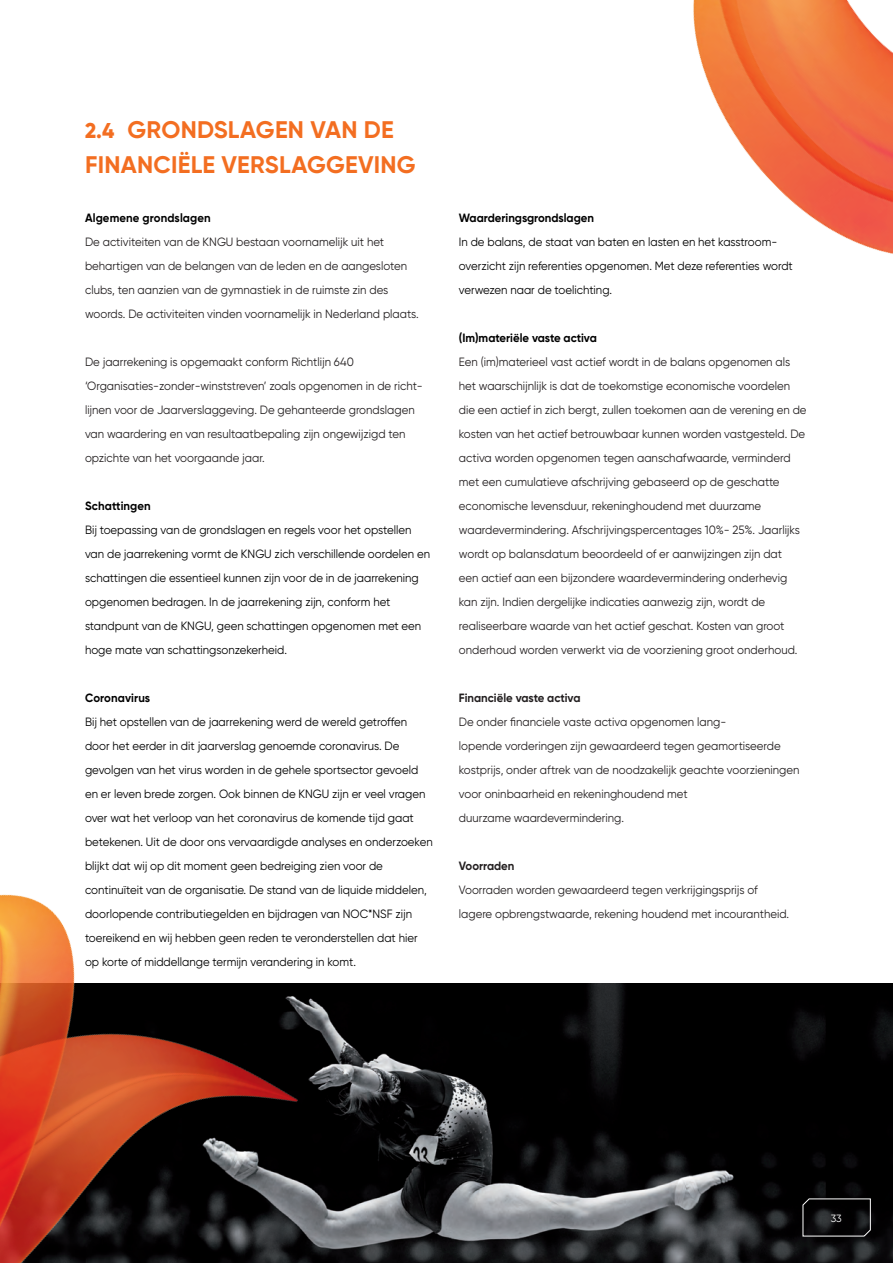
<style>
.page{position:relative;width:893px;height:1263px;background:#fff}
.page>*{position:absolute;margin:0;border:0;box-sizing:border-box;transform-origin:0 0}
.t1{font:700 24px/34.5px "Gilroy";letter-spacing:.01em;color:#f36e21}
.t2{font:12px/24px "Gilroy";color:#231f20;scale:.95 1}
.t3{font:12px/24px "Gilroy";color:#000;scale:.95 1}
.t4{font:700 12px "Gilroy";color:#000;scale:.95 1}
.t5{font:700 12px "Gilroy";color:#231f20;scale:.95 1}
.t6{font:10.5px "Gilroy";color:#fff}
.s1{font-weight:800;font-size:21.45px}
</style>
<div class="page">
<img style="left:353px;top:983px;width:540px;height:280px">
<img style="left:693px;top:0;width:200px;height:254px">
<svg style="left:802px;top:1198px;width:69px;height:39px"></svg>
<img style="left:0;top:894px;width:353px;height:369px">
<h1 class="t1" style="left:85px;top:112px;width:332px"><span class="s1">2.4</span> GRONDSLAGEN VAN DE<br>FINANCIËLE VERSLAGGEVING</h1>
<p class="t4" style="left:85px;top:210px;width:134px">Algemene grondslagen</p>
<p class="t2" style="left:85px;top:230px;width:353px">De activiteiten van de KNGU bestaan voornamelijk uit het behartigen van de belangen van de leden en de aangesloten clubs, ten aanzien van de gymnastiek in de ruimste zin des woords. De activiteiten vinden voornamelijk in Nederland plaats.</p>
<p class="t2" style="left:85px;top:350px;width:357px">De jaarrekening is opgemaakt conform Richtlijn 640 ‘Organisaties-zonder-winststreven’ zoals opgenomen in de richt&shy;lijnen voor de Jaarverslaggeving. De gehanteerde grondslagen van waardering en van resultaatbepaling zijn ongewijzigd ten opzichte van het voorgaande jaar.</p>
<p class="t4" style="left:85px;top:498px;width:71px">Schattingen</p>
<p class="t3" style="left:85px;top:518px;width:365px">Bij toepassing van de grondslagen en regels voor het opstellen van de jaarrekening vormt de KNGU zich verschillende oordelen en schattingen die essentieel kunnen zijn voor de in de jaarrekening opgenomen bedragen. In de jaarrekening zijn, conform het standpunt van de KNGU, geen schattingen opgenomen met een hoge mate van schattingsonzekerheid.</p>
<p class="t4" style="left:85px;top:690px;width:70px">Coronavirus</p>
<p class="t3" style="left:85px;top:710px;width:367px">Bij het opstellen van de jaarrekening werd de wereld getroffen door het eerder in dit jaarverslag genoemde coronavirus. De gevolgen van het virus worden in de gehele sportsector gevoeld en er leven brede zorgen. Ook binnen de KNGU zijn er veel vragen over wat het verloop van het coronavirus de komende tijd gaat betekenen. Uit de door ons vervaardigde analyses en onderzoeken blijkt dat wij op dit moment geen bedreiging zien voor de continuïteit van de organisatie. De stand van de liquide middelen, doorlopende contributiegelden en bijdragen van NOC*NSF zijn toereikend en wij hebben geen reden te veronderstellen dat hier op korte of middellange termijn verandering in komt.</p>
<p class="t4" style="left:459px;top:210px;width:144px">Waarderingsgrondslagen</p>
<p class="t3" style="left:459px;top:230px;width:353px">In de balans, de staat van baten en lasten en het kasstroom&shy;overzicht zijn referenties opgenomen. Met deze referenties wordt verwezen naar de toelichting.</p>
<p class="t4" style="left:459px;top:330px;width:147px">(Im)materiële vaste activa</p>
<p class="t2" style="left:459px;top:350px;width:368px">Een (im)materieel vast actief wordt in de balans opgenomen als het waarschijnlijk is dat de toekomstige economische voordelen die een actief in zich bergt, zullen toekomen aan de verening en de kosten van het actief betrouwbaar kunnen worden vastgesteld. De activa worden opgenomen tegen aanschafwaarde, verminderd met een cumulatieve afschrijving gebaseerd op de geschatte economische levensduur, rekeninghoudend met duurzame waardevermindering. Afschrijvingspercentages 10%- 25%. Jaarlijks wordt op balansdatum beoordeeld of er aanwijzingen zijn dat<br>een actief aan een bijzondere waardevermindering onderhevig kan zijn. Indien dergelijke indicaties aanwezig zijn, wordt de realiseerbare waarde van het actief geschat. Kosten van groot onderhoud worden verwerkt via de voorziening groot onderhoud.</p>
<p class="t5" style="left:459px;top:690px;width:130px">Financiële vaste activa</p>
<p class="t2" style="left:459px;top:710px;width:360px">De onder financiele vaste activa opgenomen lang-<br>lopende vorderingen zijn gewaardeerd tegen geamortiseerde kostprijs, onder aftrek van de noodzakelijk geachte voorzieningen voor oninbaarheid en rekeninghoudend met<br>duurzame waardevermindering.</p>
<p class="t5" style="left:459px;top:858px;width:60px">Voorraden</p>
<p class="t2" style="left:459px;top:878px;width:349px">Voorraden worden gewaardeerd tegen verkrijgingsprijs of lagere opbrengstwaarde, rekening houdend met incourantheid.</p>
<p class="t6" style="left:831px;top:1211px;width:13px">33</p>
</div>
